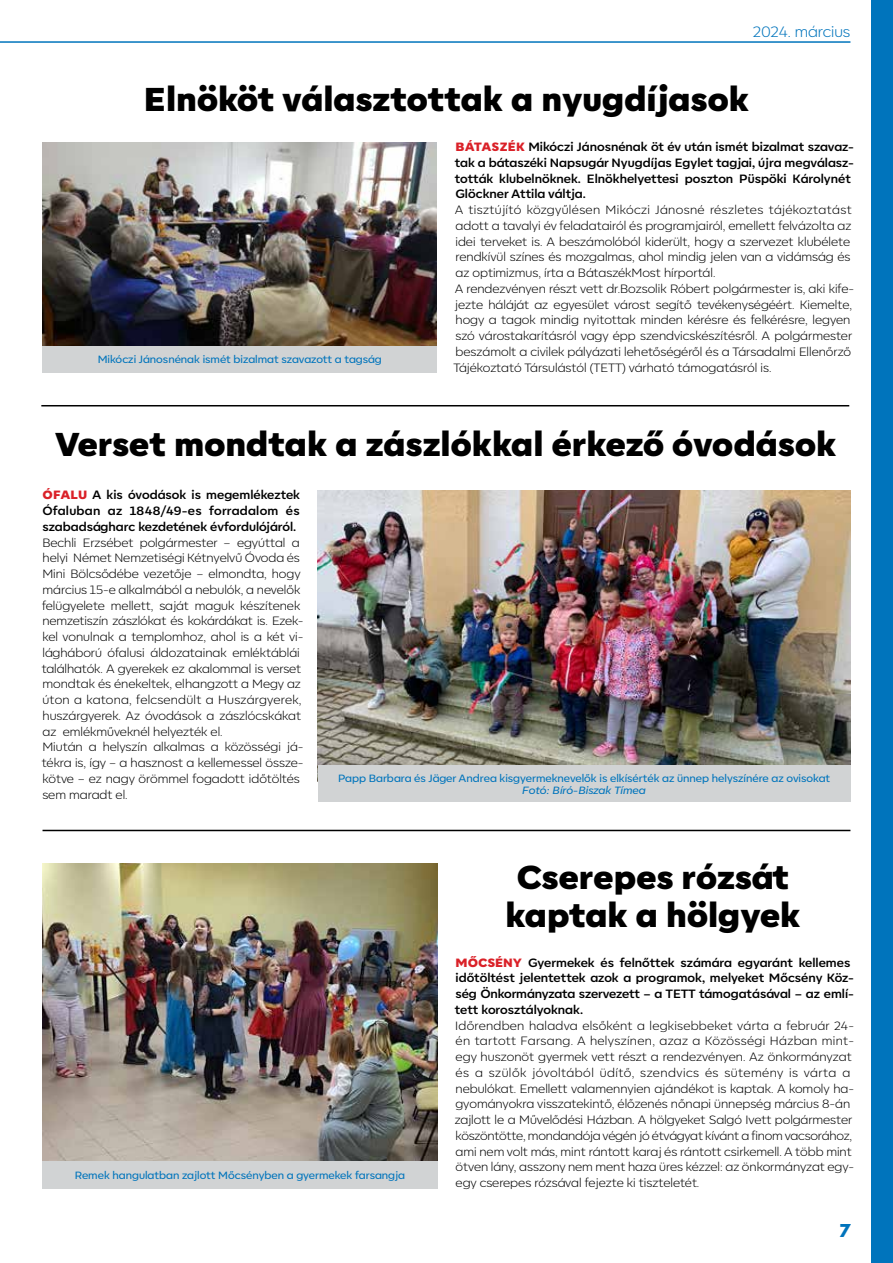
<style>
.page{position:relative;width:893px;height:1263px;background:#fff}
.page>*{position:absolute;margin:0;border:0;box-sizing:border-box;transform-origin:0 0}
.t1{font:900 33px/37.5px "Corsa Grotesk";color:#000;text-align:center}
.t2{font:700 19.5px "Futura New";color:#0074bc}
.t3{font:300 15px "Corsa Grotesk";color:#0074bc}
.t4{font:300 12px/15.8px "Corsa Grotesk";color:#000}
.t5{font:700 12px/15.8px "Corsa Grotesk";color:#000}
.t6{font:500 10.5px "Corsa Grotesk";color:#0074bc}
.t7{font:italic 500 10.5px "Corsa Grotesk";color:#0074bc}
.s1{font-weight:900;color:#da2128}
</style>
<div class="page">
<div style="left:872px;top:0;width:21px;height:1263px;background:#0074bc"></div>
<hr style="left:0;top:41px;width:850px;height:2px;background:#0074bc">
<hr style="left:41px;top:405px;width:808px;height:1px;background:#000">
<hr style="left:43px;top:830px;width:807px;height:1px;background:#000">
<img style="left:42px;top:863px;width:395px;height:298px">
<div style="left:42px;top:1161px;width:395px;height:27px;background:#d1d3d4"></div>
<img style="left:318px;top:490px;width:532px;height:276px">
<div style="left:318px;top:766px;width:532px;height:36px;background:#d1d3d4"></div>
<img style="left:43px;top:142px;width:394px;height:204px">
<div style="left:43px;top:346px;width:394px;height:27px;background:#d1d3d4"></div>
<p class="t3" style="left:753px;top:23px;width:99px">2024. március</p>
<h1 class="t1" style="left:144px;top:79px;width:606px">Elnököt választottak a nyugdíjasok</h1>
<p class="t6" style="left:98px;top:353px;width:286px">Mikóczi Jánosnénak ismét bizalmat szavazott a tagság</p>
<p class="t5" style="left:455px;top:139px;width:401px"><span class="s1">BÁTASZÉK</span> Mikóczi Jánosnénak öt év után ismét bizalmat szavaz&shy;tak a bátaszéki Napsugár Nyugdíjas Egylet tagjai, újra megválasz&shy;tották klubelnöknek. Elnökhelyettesi poszton Püspöki Károlynét Glöckner Attila váltja.</p>
<p class="t4" style="left:453px;top:202px;width:402px">A tisztújító közgyűlésen Mikóczi Jánosné részletes tájékoztatást adott a tavalyi év feladatairól és programjairól, emellett felvázolta az idei terveket is. A beszámolóból kiderült, hogy a szervezet klubélete rendkívül színes és mozgalmas, ahol mindig jelen van a vidámság és az optimizmus, írta a BátaszékMost hírportál.<br>A rendezvényen részt vett dr.Bozsolik Róbert polgármester is, aki kife&shy;jezte háláját az egyesület várost segítő tevékenységéért. Kiemelte, hogy a tagok mindig nyitottak minden kérésre és felkérésre, legyen szó várostakarításról vagy épp szendvicskészítésről. A polgármester beszámolt a civilek pályázati lehetőségéről és a Társadalmi Ellenőrző Tájékoztató Társulástól (TETT) várható támogatásról is.</p>
<h1 class="t1" style="left:55px;top:425px;width:782px">Verset mondtak a zászlókkal érkező óvodások</h1>
<p class="t5" style="left:42px;top:487px;width:259px;text-align:justify"><span class="s1">ÓFALU</span> A kis óvodások is megemlékeztek Ófaluban az 1848/49-es forradalom és szabadságharc kezdetének évfordulójáról.</p>
<p class="t4" style="left:42px;top:534px;width:263px">Bechli Erzsébet polgármester – egyúttal a helyi Német Nemzetiségi Kétnyelvű Óvoda és Mini Bölcsődébe vezetője – elmondta, hogy március 15-e alkalmából a nebulók, a nevelők felügyelete mellett, saját maguk készítenek nemzetiszín zászlókat és kokárdákat is. Ezek&shy;kel vonulnak a templomhoz, ahol is a két vi&shy;lágháború ófalusi áldozatainak emléktáblái találhatók. A gyerekek ez akalommal is verset mondtak és énekeltek, elhangzott a Megy az úton a katona, felcsendült a Huszárgyerek, huszárgyerek. Az óvodások a zászlócskákat az emlékműveknél helyezték el.<br>Miután a helyszín alkalmas a közösségi já&shy;tékra is, így – a hasznost a kellemessel össze&shy;kötve – ez nagy örömmel fogadott időtöltés sem maradt el.</p>
<p class="t6" style="left:338px;top:771px;width:494px">Papp Barbara és Jäger Andrea kisgyermeknevelők is elkísérték az ünnep helyszínére az ovisokat</p>
<p class="t7" style="left:522px;top:784px;width:125px">Fotó: Bíró-Biszak Tímea</p>
<h1 class="t1" style="left:506px;top:858px;width:296px">Cserepes rózsát kaptak a hölgyek</h1>
<p class="t6" style="left:75px;top:1168px;width:332px">Remek hangulatban zajlott Mőcsényben a gyermekek farsangja</p>
<p class="t5" style="left:455px;top:954px;width:401px"><span class="s1">MŐCSÉNY</span> Gyermekek és felnőttek számára egyaránt kellemes időtöltést jelentettek azok a programok, melyeket Mőcsény Köz&shy;ség Önkormányzata szervezett – a TETT támogatásával – az emlí&shy;tett korosztályoknak.</p>
<p class="t4" style="left:455px;top:1017px;width:401px">Időrendben haladva elsőként a legkisebbeket várta a február 24- én tartott Farsang. A helyszínen, azaz a Közösségi Házban mint&shy;egy huszonöt gyermek vett részt a rendezvényen. Az önkormányzat és a szülők jóvoltából üdítő, szendvics és sütemény is várta a nebulókat. Emellett valamennyien ajándékot is kaptak. A komoly ha&shy;gyományokra visszatekintő, élőzenés nőnapi ünnepség március 8-án zajlott le a Művelődési Házban. A hölgyeket Salgó Ivett polgármester köszöntötte, mondandója végén jó étvágyat kívánt a finom vacsorához, ami nem volt más, mint rántott karaj és rántott csirkemell. A több mint ötven lány, asszony nem ment haza üres kézzel: az önkormányzat egy&shy;egy cserepes rózsával fejezte ki tiszteletét.</p>
<h2 class="t2" style="left:839px;top:1218px;width:13px">7</h2>
</div>
